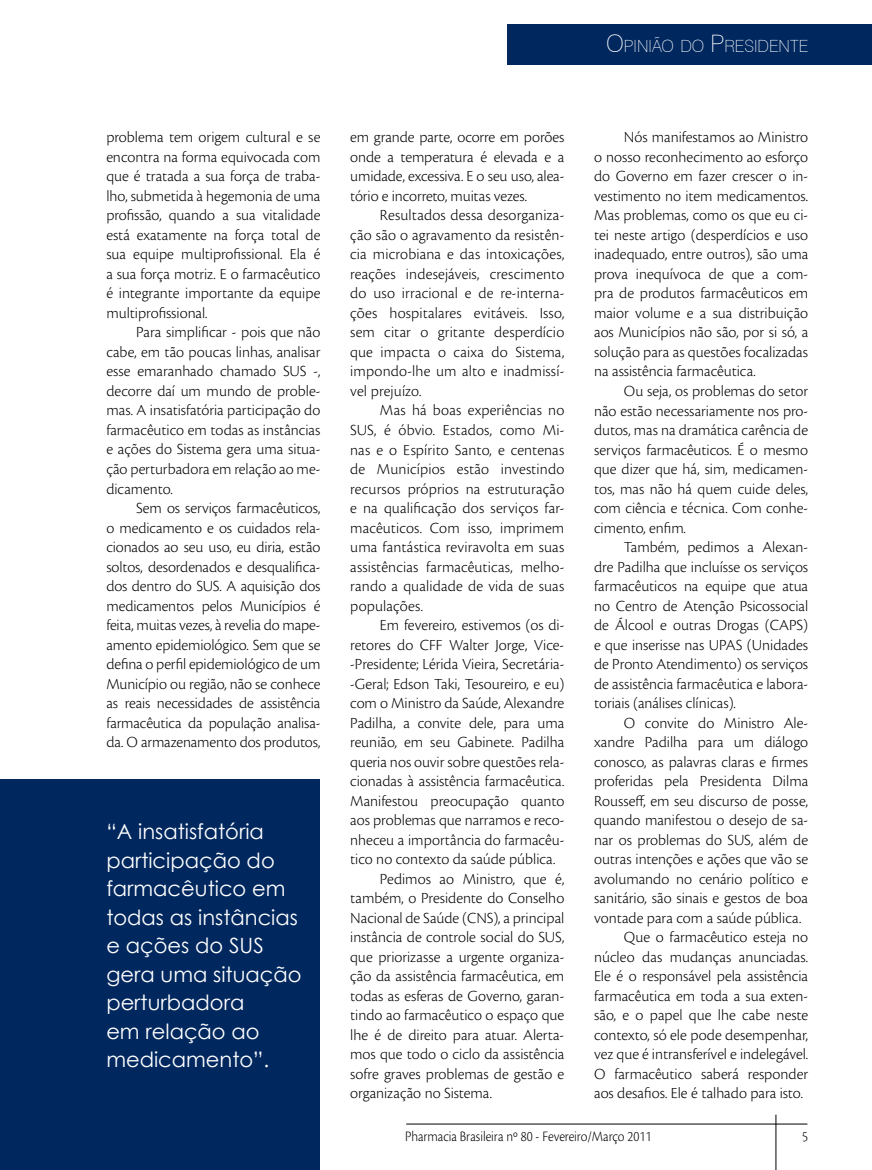
<style>
.page{position:relative;width:872px;height:1170px;background:#fff}
.page>*{position:absolute;margin:0;border:0;box-sizing:border-box;transform-origin:0 0}
.t1{font:21px/28.5px "Century Gothic";color:#fff}
.t2{font:100 16.8px "Swiss 721 BT";color:#fff}
.t3{font:300 16.05px/19.5px "Cronos Pro";color:#000;text-align:justify}
.t4{font:300 15px "Cronos Pro";color:#000;scale:.9 1}
.s1{font-size:24px}
</style>
<div class="page">
<hr style="left:775px;top:1114px;width:1px;height:55px;background:#000">
<hr style="left:406px;top:1123px;width:401px;height:1px;background:#000">
<div style="left:0;top:779px;width:320px;height:390px;background:#00285f"></div>
<div style="left:507px;top:24px;width:365px;height:41px;background:#00285f"></div>
<p class="t2" style="left:606px;top:35px;width:203px"><span class="s1">O</span>PINIÃO DO <span class="s1">P</span>RESIDENTE</p>
<p class="t3" style="left:106px;top:127px;width:216px">problema tem origem cultural e se encontra na forma equivocada com que é tratada a sua força de traba&shy;lho, submetida à hegemonia de uma profissão, quando a sua vitalidade está exatamente na força total de sua equipe multiprofissional. Ela é a sua força motriz. E o farmacêutico é integrante importante da equipe multiprofissional.</p>
<p class="t3" style="left:106px;top:322px;width:216px;text-indent:30px">Para simplificar - pois que não cabe, em tão poucas linhas, analisar esse emaranhado chamado SUS -, decorre daí um mundo de proble&shy;mas. A insatisfatória participação do farmacêutico em todas as instâncias e ações do Sistema gera uma situa&shy;ção perturbadora em relação ao me&shy;dicamento.</p>
<p class="t3" style="left:106px;top:498px;width:216px;text-indent:30px">Sem os serviços farmacêuticos, o medicamento e os cuidados rela&shy;cionados ao seu uso, eu diria, estão soltos, desordenados e desqualifica&shy;dos dentro do SUS. A aquisição dos medicamentos pelos Municípios é feita, muitas vezes, à revelia do mape&shy;amento epidemiológico. Sem que se defina o perfil epidemiológico de um Município ou região, não se conhece as reais necessidades de assistência farmacêutica da população analisa&shy;da. O armazenamento dos produtos,</p>
<h1 class="t1" style="left:106px;top:816px;width:197px">“A insatisfatória participação do farmacêutico em todas as instâncias e ações do SUS gera uma situação perturbadora<br>em relação ao medicamento”.</h1>
<p class="t3" style="left:350px;top:127px;width:216px">em grande parte, ocorre em porões onde a temperatura é elevada e a umidade, excessiva. E o seu uso, alea&shy;tório e incorreto, muitas vezes.</p>
<p class="t3" style="left:350px;top:205px;width:216px;text-indent:30px">Resultados dessa desorganiza&shy;ção são o agravamento da resistên&shy;cia microbiana e das intoxicações, reações indesejáveis, crescimento do uso irracional e de re-interna&shy;ções hospitalares evitáveis. Isso, sem citar o gritante desperdício que impacta o caixa do Sistema, impondo-lhe um alto e inadmissí&shy;vel prejuízo.</p>
<p class="t3" style="left:350px;top:400px;width:216px;text-indent:30px">Mas há boas experiências no SUS, é óbvio. Estados, como Mi&shy;nas e o Espírito Santo, e centenas de Municípios estão investindo recursos próprios na estruturação e na qualificação dos serviços far&shy;macêuticos. Com isso, imprimem uma fantástica reviravolta em suas assistências farmacêuticas, melho&shy;rando a qualidade de vida de suas populações.</p>
<p class="t3" style="left:380px;top:615px;width:186px">Em fevereiro, estivemos (os di-</p>
<p class="t3" style="left:350px;top:634px;width:215px">retores do CFF Walter Jorge, Vice-</p>
<p class="t3" style="left:350px;top:654px;width:216px">-Presidente; Lérida Vieira, Secretária-</p>
<p class="t3" style="left:350px;top:673px;width:215px">-Geral; Edson Taki, Tesoureiro, e eu)</p>
<p class="t3" style="left:350px;top:693px;width:215px">com o Ministro da Saúde, Alexandre</p>
<p class="t3" style="left:350px;top:712px;width:216px">Padilha, a convite dele, para uma</p>
<p class="t3" style="left:350px;top:732px;width:216px">reunião, em seu Gabinete. Padilha</p>
<p class="t3" style="left:350px;top:751px;width:216px">queria nos ouvir sobre questões rela-</p>
<p class="t3" style="left:350px;top:771px;width:215px">cionadas à assistência farmacêutica.</p>
<p class="t3" style="left:350px;top:790px;width:216px">Manifestou preocupação quanto</p>
<p class="t3" style="left:350px;top:810px;width:216px">aos problemas que narramos e reco-</p>
<p class="t3" style="left:350px;top:829px;width:215px">nheceu a importância do farmacêu-</p>
<p class="t3" style="left:350px;top:849px;width:207px">tico no contexto da saúde pública.</p>
<p class="t3" style="left:380px;top:868px;width:186px">Pedimos ao Ministro, que é,</p>
<p class="t3" style="left:350px;top:888px;width:216px">também, o Presidente do Conselho</p>
<p class="t3" style="left:350px;top:907px;width:216px">Nacional de Saúde (CNS), a principal</p>
<p class="t3" style="left:350px;top:927px;width:216px">instância de controle social do SUS,</p>
<p class="t3" style="left:350px;top:946px;width:216px">que priorizasse a urgente organiza-</p>
<p class="t3" style="left:350px;top:966px;width:216px">ção da assistência farmacêutica, em</p>
<p class="t3" style="left:350px;top:985px;width:215px">todas as esferas de Governo, garan-</p>
<p class="t3" style="left:350px;top:1005px;width:216px">tindo ao farmacêutico o espaço que</p>
<p class="t3" style="left:350px;top:1024px;width:215px">lhe é de direito para atuar. Alerta-</p>
<p class="t3" style="left:350px;top:1044px;width:216px">mos que todo o ciclo da assistência</p>
<p class="t3" style="left:350px;top:1063px;width:216px">sofre graves problemas de gestão e</p>
<p class="t3" style="left:350px;top:1083px;width:143px">organização no Sistema.</p>
<p class="t3" style="left:594px;top:127px;width:216px;text-indent:30px">Nós manifestamos ao Ministro o nosso reconhecimento ao esforço do Governo em fazer crescer o in&shy;vestimento no item medicamentos.<br>Mas problemas, como os que eu ci&shy;tei neste artigo (desperdícios e uso inadequado, entre outros), são uma prova inequívoca de que a com&shy;pra de produtos farmacêuticos em maior volume e a sua distribuição aos Municípios não são, por si só, a solução para as questões focalizadas na assistência farmacêutica.</p>
<p class="t3" style="left:594px;top:381px;width:216px;text-indent:30px">Ou seja, os problemas do setor não estão necessariamente nos pro&shy;dutos, mas na dramática carência de serviços farmacêuticos. É o mesmo que dizer que há, sim, medicamen&shy;tos, mas não há quem cuide deles, com ciência e técnica. Com conhe&shy;cimento, enfim.</p>
<p class="t3" style="left:594px;top:537px;width:216px;text-indent:30px">Também, pedimos a Alexan&shy;dre Padilha que incluísse os serviços farmacêuticos na equipe que atua no Centro de Atenção Psicossocial de Álcool e outras Drogas (CAPS) e que inserisse nas UPAS (Unidades de Pronto Atendimento) os serviços de assistência farmacêutica e labora&shy;toriais (análises clínicas).</p>
<p class="t3" style="left:624px;top:712px;width:186px">O convite do Ministro Ale-</p>
<p class="t3" style="left:594px;top:732px;width:216px">xandre Padilha para um diálogo</p>
<p class="t3" style="left:594px;top:751px;width:215px">conosco, as palavras claras e firmes</p>
<p class="t3" style="left:594px;top:771px;width:216px">proferidas pela Presidenta Dilma</p>
<p class="t3" style="left:594px;top:790px;width:216px">Rousseff, em seu discurso de posse,</p>
<p class="t3" style="left:594px;top:810px;width:215px">quando manifestou o desejo de sa-</p>
<p class="t3" style="left:594px;top:829px;width:216px">nar os problemas do SUS, além de</p>
<p class="t3" style="left:594px;top:849px;width:215px">outras intenções e ações que vão se</p>
<p class="t3" style="left:594px;top:868px;width:216px">avolumando no cenário político e</p>
<p class="t3" style="left:594px;top:888px;width:215px">sanitário, são sinais e gestos de boa</p>
<p class="t3" style="left:594px;top:907px;width:209px">vontade para com a saúde pública.</p>
<p class="t3" style="left:624px;top:927px;width:186px">Que o farmacêutico esteja no</p>
<p class="t3" style="left:594px;top:946px;width:216px">núcleo das mudanças anunciadas.</p>
<p class="t3" style="left:594px;top:966px;width:216px">Ele é o responsável pela assistência</p>
<p class="t3" style="left:594px;top:985px;width:216px">farmacêutica em toda a sua exten-</p>
<p class="t3" style="left:594px;top:1005px;width:216px">são, e o papel que lhe cabe neste</p>
<p class="t3" style="left:594px;top:1024px;width:215px">contexto, só ele pode desempenhar,</p>
<p class="t3" style="left:594px;top:1044px;width:216px">vez que é intransferível e indelegável.</p>
<p class="t3" style="left:594px;top:1063px;width:216px">O farmacêutico saberá responder</p>
<p class="t3" style="left:594px;top:1083px;width:210px">aos desafios. Ele é talhado para isto.</p>
<p class="t4" style="left:405px;top:1127px;width:275px">Pharmacia Brasileira nº 80 - Fevereiro/Março 2011</p>
<p class="t4" style="left:802px;top:1127px;width:8px">5</p>
</div>
